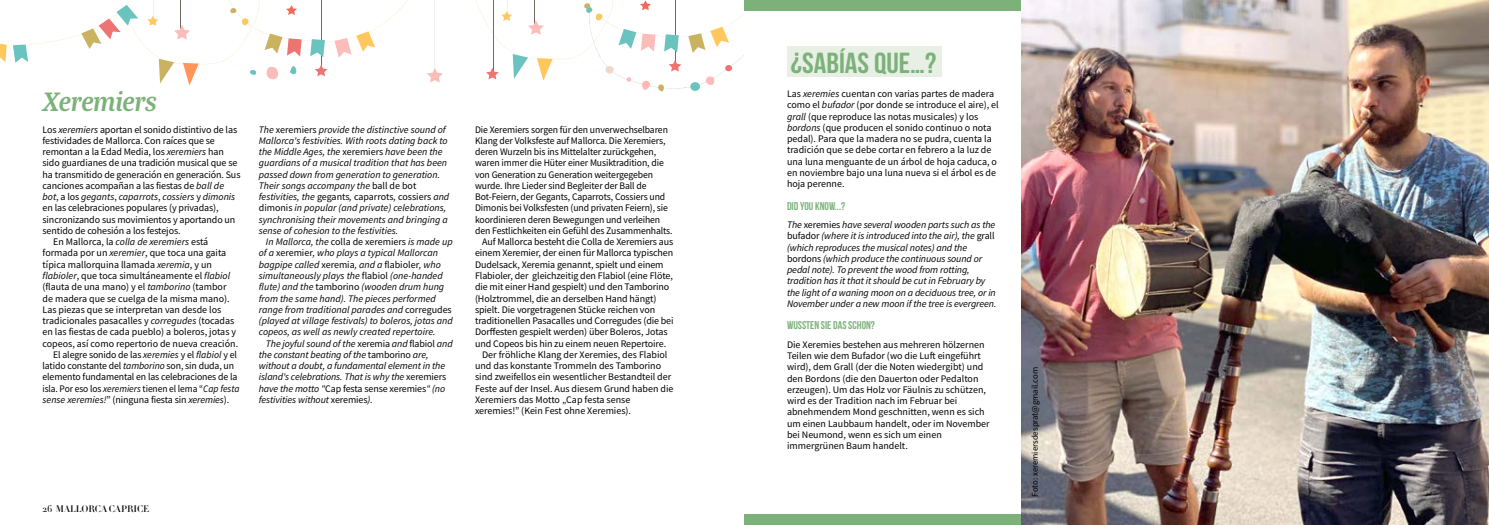
<style>
.page{position:relative;width:1489px;height:525px;background:#fff}
.page>*{position:absolute;margin:0;border:0;box-sizing:border-box;transform-origin:0 0}
.t1{font:700 29px "Bebas Neue";color:#7cb27a;scale:1.07 1}
.t2{font:italic 700 28.75px "Bagatela";letter-spacing:-.01em;color:#7cb27a}
.t3{font:700 11.25px "Bebas Neue";color:#7cb27a}
.t4{font:10px/11.2px "Source Sans Variable";letter-spacing:-.01em;color:#000}
.t5{font:italic 10px/11.2px "Source Sans Variable";letter-spacing:-.005em;color:#000}
.t6{font:10px "Source Sans Variable";letter-spacing:-.01em;color:#000;scale:.95 1}
.t7{font:9.38px "Didot HTF M24 Medium";color:#000}
.t8{font:8.75px "Source Sans Variable";color:#000}
.s1{font-style:italic}
.s2{font-style:normal}
.s3{font-size:10px}
</style>
<div class="page">
<img style="left:1020px;top:0;width:468px;height:524px">
<div style="left:787px;top:46px;width:154px;height:31px;background:#e8f0e6"></div>
<div style="left:744px;top:0;width:276px;height:11px;background:#7cb27a"></div>
<div style="left:744px;top:514px;width:276px;height:10px;background:#7cb27a"></div>
<svg style="left:0;top:0;width:408px;height:85px"></svg>
<svg style="left:427px;top:0;width:16px;height:82px"></svg>
<svg style="left:476px;top:0;width:268px;height:92px"></svg>
<h2 class="t2" style="left:43px;top:82px;width:116px">Xeremiers</h2>
<p class="t4" style="left:43px;top:124px;width:196px">Los <span class="s1">xeremiers</span> aportan el sonido distintivo de las</p>
<p class="t4" style="left:43px;top:135px;width:174px">festividades de Mallorca. Con raíces que se</p>
<p class="t4" style="left:43px;top:146px;width:183px">remontan a la Edad Media, los <span class="s1">xeremiers</span> han</p>
<p class="t4" style="left:43px;top:157px;width:196px">sido guardianes de una tradición musical que se</p>
<p class="t4" style="left:43px;top:169px;width:199px">ha transmitido de generación en generación. Sus</p>
<p class="t4" style="left:43px;top:180px;width:183px">canciones acompañan a las fiestas de <span class="s1">ball de</span></p>
<p class="t5" style="left:43px;top:191px;width:194px">bot<span class="s2">, a los</span> gegants<span class="s2">,</span> caparrots<span class="s2">,</span> cossiers <span class="s2">y</span> dimonis</p>
<p class="t4" style="left:43px;top:202px;width:178px">en las celebraciones populares (y privadas),</p>
<p class="t4" style="left:43px;top:214px;width:194px">sincronizando sus movimientos y aportando un</p>
<p class="t4" style="left:43px;top:225px;width:139px">sentido de cohesión a los festejos.</p>
<p class="t4" style="left:53px;top:236px;width:157px">En Mallorca, la <span class="s1">colla de xeremiers</span> está</p>
<p class="t4" style="left:43px;top:247px;width:185px">formada por un <span class="s1">xeremier</span>, que toca una gaita</p>
<p class="t4" style="left:43px;top:259px;width:171px">típica mallorquina llamada <span class="s1">xeremia</span>, y un</p>
<p class="t4" style="left:43px;top:270px;width:189px"><span class="s1">flabioler</span>, que toca simultáneamente el <span class="s1">flabiol</span></p>
<p class="t4" style="left:43px;top:281px;width:185px">(flauta de una mano) y el <span class="s1">tamborino</span> (tambor</p>
<p class="t4" style="left:43px;top:292px;width:189px">de madera que se cuelga de la misma mano).</p>
<p class="t4" style="left:43px;top:304px;width:180px">Las piezas que se interpretan van desde los</p>
<p class="t4" style="left:43px;top:315px;width:193px">tradicionales pasacalles y <span class="s1">corregudes</span> (tocadas</p>
<p class="t4" style="left:43px;top:326px;width:195px">en las fiestas de cada pueblo) a boleros, jotas y</p>
<p class="t4" style="left:43px;top:337px;width:197px">copeos, así como repertorio de nueva creación.</p>
<p class="t4" style="left:53px;top:349px;width:185px">El alegre sonido de las <span class="s1">xeremies</span> y el <span class="s1">flabiol</span> y el</p>
<p class="t4" style="left:43px;top:360px;width:193px">latido constante del <span class="s1">tamborino</span> son, sin duda, un</p>
<p class="t4" style="left:43px;top:371px;width:196px">elemento fundamental en las celebraciones de la</p>
<p class="t6" style="left:43px;top:382px;width:209px">isla. Por eso los <span class="s1">xeremiers</span> tienen el lema “<span class="s1">Cap festa</span></p>
<p class="t5" style="left:43px;top:394px;width:188px">sense xeremies!<span class="s2">” (ninguna fiesta sin</span> xeremies<span class="s2">).</span></p>
<p class="t5" style="left:259px;top:124px;width:192px">The <span class="s2">xeremiers</span> provide the distinctive sound of Mallorca's festivities. With roots dating back to the Middle Ages, the <span class="s2">xeremiers</span> have been the guardians of a musical tradition that has been passed down from generation to generation.<br>Their songs accompany the <span class="s2">ball de bot </span>festivities, the <span class="s2">gegants</span>, <span class="s2">caparrots</span>, <span class="s2">cossiers</span> and <span class="s2">dimonis</span> in popular (and private) celebrations, synchronising their movements and bringing a sense of cohesion to the festivities.</p>
<p class="t5" style="left:259px;top:236px;width:196px;text-indent:7px">In Mallorca, the <span class="s2">colla de xeremiers</span> is made up of a <span class="s2">xeremier</span>, who plays a typical Mallorcan bagpipe called <span class="s2">xeremia</span>, and a <span class="s2">flabioler</span>, who simultaneously plays the <span class="s2">flabiol</span> (one-handed flute) and the <span class="s2">tamborino</span> (wooden drum hung from the same hand). The pieces performed range from traditional parades and <span class="s2">corregudes </span>(played at village festivals) to boleros, jotas and copeos, as well as newly created repertoire.</p>
<p class="t5" style="left:259px;top:337px;width:195px;text-indent:7px">The joyful sound of the <span class="s2">xeremia</span> and <span class="s2">flabiol</span> and the constant beating of the <span class="s2">tamborino</span> are, without a doubt, a fundamental element in the island's celebrations. That is why the <span class="s2">xeremiers </span>have the motto "<span class="s2">Cap festa sense xeremies</span>" (no festivities without <span class="s2">xeremies</span>).</p>
<p class="t4" style="left:475px;top:124px;width:194px">Die Xeremiers sorgen für den unverwechselbaren</p>
<p class="t4" style="left:475px;top:135px;width:192px">Klang der Volksfeste auf Mallorca. Die Xeremiers,</p>
<p class="t4" style="left:475px;top:146px;width:183px">deren Wurzeln bis ins Mittelalter zurückgehen,</p>
<p class="t4" style="left:475px;top:157px;width:190px">waren immer die Hüter einer Musiktradition, die</p>
<p class="t4" style="left:475px;top:169px;width:179px">von Generation zu Generation weitergegeben</p>
<p class="t4" style="left:475px;top:180px;width:173px">wurde. Ihre Lieder sind Begleiter der Ball de</p>
<p class="t4" style="left:475px;top:191px;width:192px">Bot-Feiern, der Gegants, Caparrots, Cossiers und</p>
<p class="t4" style="left:475px;top:202px;width:194px">Dimonis bei Volksfesten (und privaten Feiern), sie</p>
<p class="t4" style="left:475px;top:214px;width:187px">koordinieren deren Bewegungen und verleihen</p>
<p class="t4" style="left:475px;top:225px;width:199px">den Festlichkeiten ein Gefühl des Zusammenhalts.</p>
<p class="t4" style="left:482px;top:236px;width:193px">Auf Mallorca besteht die Colla de Xeremiers aus</p>
<p class="t4" style="left:475px;top:247px;width:200px">einem Xeremier, der einen für Mallorca typischen</p>
<p class="t4" style="left:475px;top:259px;width:190px">Dudelsack, Xeremia genannt, spielt und einem</p>
<p class="t4" style="left:475px;top:270px;width:199px">Flabioler, der gleichzeitig den Flabiol (eine Flöte,</p>
<p class="t4" style="left:475px;top:281px;width:196px">die mit einer Hand gespielt) und den Tamborino</p>
<p class="t4" style="left:475px;top:292px;width:183px">(Holztrommel, die an derselben Hand hängt)</p>
<p class="t4" style="left:475px;top:304px;width:182px">spielt. Die vorgetragenen Stücke reichen von</p>
<p class="t4" style="left:475px;top:315px;width:200px">traditionellen Pasacalles und Corregudes (die bei</p>
<p class="t4" style="left:475px;top:326px;width:194px">Dorffesten gespielt werden) über Boleros, Jotas</p>
<p class="t4" style="left:475px;top:337px;width:193px">und Copeos bis hin zu einem neuen Repertoire.</p>
<p class="t4" style="left:482px;top:349px;width:187px">Der fröhliche Klang der Xeremies, des Flabiol</p>
<p class="t4" style="left:475px;top:360px;width:187px">und das konstante Trommeln des Tamborino</p>
<p class="t4" style="left:475px;top:371px;width:198px">sind zweifellos ein wesentlicher Bestandteil der</p>
<p class="t4" style="left:475px;top:382px;width:200px">Feste auf der Insel. Aus diesem Grund haben die</p>
<p class="t4" style="left:475px;top:394px;width:157px">Xeremiers das Motto „Cap festa sense</p>
<p class="t4" style="left:475px;top:405px;width:157px">xeremies!” (Kein Fest ohne Xeremies).</p>
<p class="t7" style="left:43px;top:502px;width:108px"><span class="s3">26</span> MALLORCA CAPRICE</p>
<h1 class="t1" style="left:791px;top:47px;width:137px">¿SABÍAS QUE…?</h1>
<p class="t4" style="left:787px;top:88px;width:213px">Las <span class="s1">xeremies</span> cuentan con varias partes de madera como el <span class="s1">bufador</span> (por donde se introduce el aire), el <span class="s1">grall</span> (que reproduce las notas musicales) y los <span class="s1">bordons</span> (que producen el sonido continuo o nota pedal). Para que la madera no se pudra, cuenta la tradición que se debe cortar en febrero a la luz de una luna menguante de un árbol de hoja caduca, o en noviembre bajo una luna nueva si el árbol es de hoja perenne.</p>
<p class="t3" style="left:787px;top:199px;width:60px">DID YOU KNOW...?</p>
<p class="t5" style="left:787px;top:219px;width:211px">The <span class="s2">xeremies</span> have several wooden parts such as the <span class="s2">bufador</span> (where it is introduced into the air), the <span class="s2">grall </span>(which reproduces the musical notes) and the <span class="s2">bordons</span> (which produce the continuous sound or pedal note). To prevent the wood from rotting, tradition has it that it should be cut in February by the light of a waning moon on a deciduous tree, or in November under a new moon if the tree is evergreen.</p>
<p class="t3" style="left:787px;top:319px;width:89px">WUSSTEN SIE DAS SCHON?</p>
<p class="t4" style="left:787px;top:339px;width:204px">Die Xeremies bestehen aus mehreren hölzernen Teilen wie dem Bufador (wo die Luft eingeführt wird), dem Grall (der die Noten wiedergibt) und den Bordons (die den Dauerton oder Pedalton erzeugen). Um das Holz vor Fäulnis zu schützen, wird es der Tradition nach im Februar bei abnehmendem Mond geschnitten, wenn es sich um einen Laubbaum handelt, oder im November bei Neumond, wenn es sich um einen immergrünen Baum handelt.</p>
<p class="t8" style="left:1029px;top:496px;width:131px;rotate:-90deg">Foto: xeremiersdesprat@gmail.com</p>
</div>
